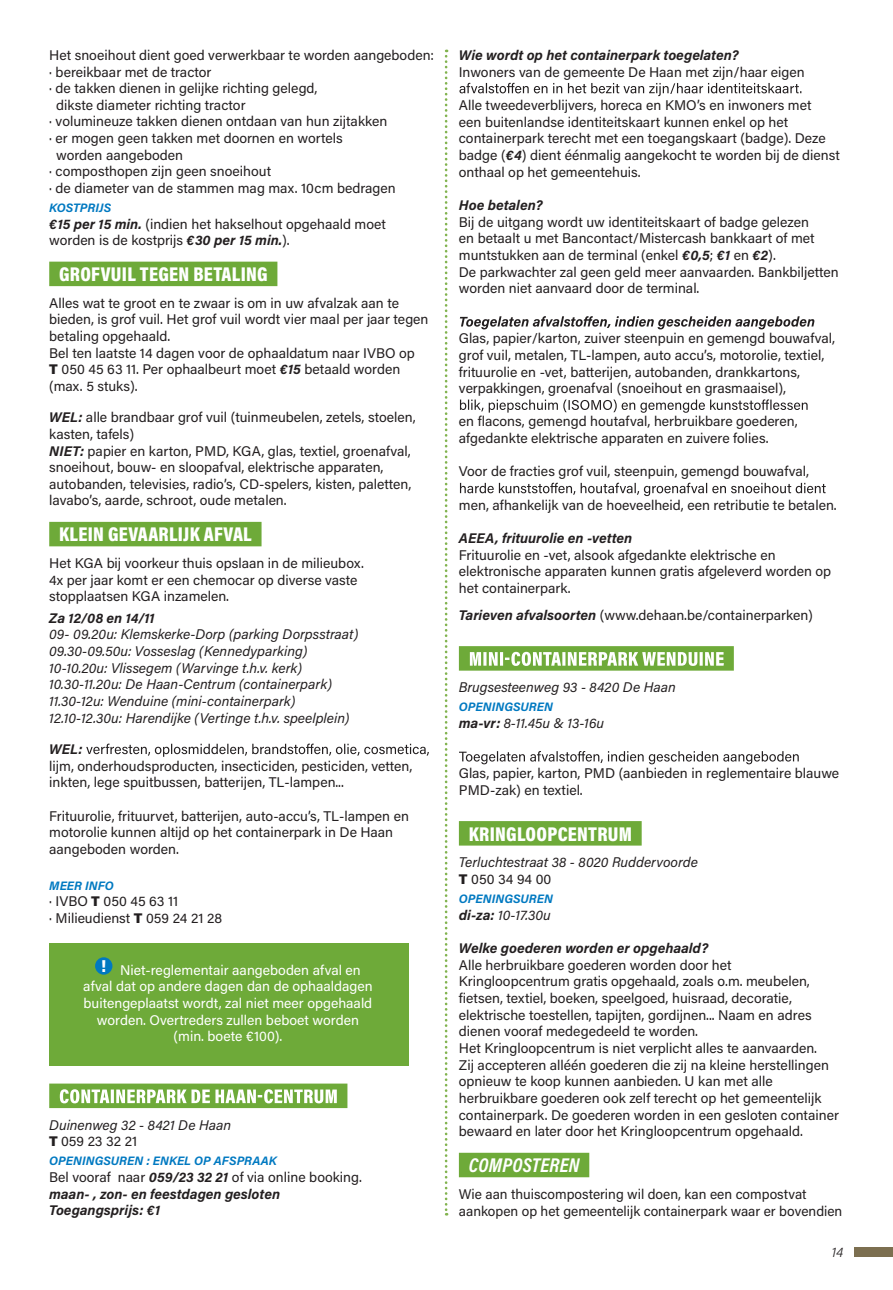
<style>
.page{position:relative;width:893px;height:1290px;background:#fff}
.page>*{position:absolute;margin:0;border:0;box-sizing:border-box;transform-origin:0 0}
.t1{font:900 20.12px "Acumin Pro Cond";letter-spacing:.015em;color:#fff}
.t2{font:italic 700 20.12px "Acumin Pro Cond";letter-spacing:.01em;color:#fff}
.t3{font:14px/16.6px "Acumin Pro";color:#231f20}
.t4{font:italic 14px/16.6px "Acumin Pro";color:#231f20}
.t5{font:italic 700 14px/16.6px "Acumin Pro";color:#231f20}
.t6{font:14px/16.6px "Acumin Pro";color:#fff;text-align:center}
.t7{font:italic 300 14px "Acumin Pro";color:#231f20}
.t8{font:italic 700 12.25px "Acumin Pro";color:#0079c1}
.s1{font-weight:700;font-style:italic}
.s2{font-weight:900}
.s3{font-weight:900;font-style:normal}
.s4{font-style:normal}
.s5{font-weight:400;font-style:normal}
.s6{font-weight:700}
</style>
<div class="page">
<div style="left:855px;top:1247px;width:38px;height:10px;background:#7c6f50"></div>
<div style="left:49px;top:262px;width:228px;height:24px;background:#6eaa39"></div>
<div style="left:49px;top:522px;width:213px;height:24px;background:#6eaa39"></div>
<div style="left:49px;top:1083px;width:298px;height:25px;background:#6eaa39"></div>
<svg style="left:86px;top:743px;width:343px;height:14px"></svg>
<div style="left:49px;top:943px;width:360px;height:122px;background:#6eaa39"></div>
<div style="left:95px;top:957px;width:17px;height:17px;background:#0079c1;border-radius:50%"></div>
<svg style="left:60px;top:1089px;width:277px;height:14px"></svg>
<div style="left:459px;top:646px;width:275px;height:25px;background:#6eaa39"></div>
<div style="left:459px;top:821px;width:183px;height:24px;background:#6eaa39"></div>
<div style="left:459px;top:1153px;width:130px;height:24px;background:#6eaa39"></div>
<svg style="left:459px;top:83px;width:342px;height:13px"></svg>
<svg style="left:460px;top:316px;width:355px;height:13px"></svg>
<svg style="left:460px;top:399px;width:348px;height:14px"></svg>
<svg style="left:460px;top:483px;width:366px;height:13px"></svg>
<svg style="left:470px;top:652px;width:254px;height:14px"></svg>
<svg style="left:459px;top:751px;width:340px;height:13px"></svg>
<svg style="left:445px;top:50px;width:2px;height:1165px"></svg>
<p class="t3" style="left:49px;top:47px;width:386px">Het snoeihout dient goed verwerkbaar te worden aangeboden:</p>
<p class="t3" style="left:49px;top:64px;width:164px">· bereikbaar met de tractor</p>
<p class="t3" style="left:49px;top:81px;width:270px">· de takken dienen in gelijke richting gelegd,</p>
<p class="t3" style="left:56px;top:97px;width:191px">dikste diameter richting tractor</p>
<p class="t3" style="left:49px;top:114px;width:340px">· volumineuze takken dienen ontdaan van hun zijtakken</p>
<p class="t3" style="left:49px;top:131px;width:295px">· er mogen geen takken met doornen en wortels</p>
<p class="t3" style="left:56px;top:147px;width:128px">worden aangeboden</p>
<p class="t3" style="left:49px;top:164px;width:223px">· composthopen zijn geen snoeihout</p>
<p class="t3" style="left:49px;top:180px;width:348px">· de diameter van de stammen mag max. 10 cm bedragen</p>
<p class="t8" style="left:49px;top:202px;width:63px">KOSTPRIJS</p>
<p class="t3" style="left:49px;top:216px;width:338px"><span class="s1">€ 15 per 15 min.</span> (indien het hakselhout opgehaald moet worden is de kostprijs <span class="s1">€ 30 per 15 min.</span>).</p>
<h1 class="t1" style="left:59px;top:262px;width:210px">GROFVUIL TEGEN BETALING</h1>
<p class="t3" style="left:49px;top:295px;width:381px">Alles wat te groot en te zwaar is om in uw afvalzak aan te bieden, is grof vuil. Het grof vuil wordt vier maal per jaar tegen betaling opgehaald.<br>Bel ten laatste 14 dagen voor de ophaaldatum naar IVBO op<br><span class="s2">T</span> 050 45 63 11. Per ophaalbeurt moet <span class="s1">€ 15</span> betaald worden (max. 5 stuks).</p>
<p class="t3" style="left:49px;top:410px;width:368px"><span class="s1">WEL:</span> alle brandbaar grof vuil (tuinmeubelen, zetels, stoelen, kasten, tafels)<br><span class="s1">NIET:</span> papier en karton, PMD, KGA, glas, textiel, groenafval, snoeihout, bouw- en sloopafval, elektrische apparaten, autobanden, televisies, radio’s, CD-spelers, kisten, paletten, lavabo’s, aarde, schroot, oude metalen.</p>
<h1 class="t1" style="left:59px;top:523px;width:194px">KLEIN GEVAARLIJK AFVAL</h1>
<p class="t3" style="left:49px;top:555px;width:316px">Het KGA bij voorkeur thuis opslaan in de milieubox.<br>4x per jaar komt er een chemocar op diverse vaste stopplaatsen KGA inzamelen.</p>
<p class="t5" style="left:49px;top:610px;width:107px">Za 12/08 en 14/11</p>
<p class="t4" style="left:49px;top:627px;width:311px">09- 09.20u: Klemskerke-Dorp (parking Dorpsstraat)<br>09.30-09.50u: Vosseslag (Kennedyparking)<br>10-10.20u: Vlissegem (Warvinge t.h.v. kerk)<br>10.30-11.20u: De Haan-Centrum (containerpark)<br>11.30-12u: Wenduine (mini-containerpark)<br>12.10-12.30u: Harendijke (Vertinge t.h.v. speelplein)</p>
<p class="t5" style="left:49px;top:741px;width:35px">WEL:</p>
<p class="t3" style="left:49px;top:758px;width:365px">lijm, onderhoudsproducten, insecticiden, pesticiden, vetten, inkten, lege spuitbussen, batterijen, TL-lampen...</p>
<p class="t3" style="left:49px;top:808px;width:361px">Frituurolie, frituurvet, batterijen, auto-accu’s, TL-lampen en motorolie kunnen altijd op het containerpark in De Haan aangeboden worden.</p>
<p class="t8" style="left:49px;top:879px;width:66px">MEER INFO</p>
<p class="t3" style="left:49px;top:894px;width:174px">· IVBO <span class="s2">T</span> 050 45 63 11<br>· Milieudienst <span class="s2">T</span> 059 24 21 28</p>
<p class="t6" style="left:83px;top:962px;width:291px"><sup>!</sup> Niet-reglementair aangeboden afval en afval dat op andere dagen dan de ophaaldagen buitengeplaatst wordt, zal niet meer opgehaald worden. Overtreders zullen beboet worden (min. boete € 100).</p>
<p class="t4" style="left:49px;top:1117px;width:183px">Duinenweg 32 - 8421 De Haan<br><span class="s3">T</span> <span class="s4">059 23 32 21</span></p>
<p class="t8" style="left:49px;top:1155px;width:229px">OPENINGSUREN : ENKEL OP AFSPRAAK</p>
<p class="t5" style="left:49px;top:1169px;width:314px"><span class="s5">Bel vooraf naar</span> 059/23 32 21 <span class="s5">of via online booking. </span>maan- , zon- en feestdagen gesloten<br>Toegangsprijs: € 1</p>
<p class="t5" style="left:459px;top:47px;width:281px">Wie wordt op het containerpark toegelaten?</p>
<p class="t3" style="left:459px;top:64px;width:347px">Inwoners van de gemeente De Haan met zijn/haar eigen</p>
<p class="t3" style="left:459px;top:97px;width:383px">Alle tweedeverblijvers, horeca en KMO’s en inwoners met<br>een buitenlandse identiteitskaart kunnen enkel op het containerpark terecht met een toegangskaart (badge). Deze badge (<span class="s1">€ 4</span>) dient éénmalig aangekocht te worden bij de dienst onthaal op het gemeentehuis.</p>
<p class="t5" style="left:459px;top:197px;width:85px">Hoe betalen?</p>
<p class="t3" style="left:459px;top:214px;width:381px">Bij de uitgang wordt uw identiteitskaart of badge gelezen<br>en betaalt u met Bancontact/Mistercash bankkaart of met muntstukken aan de terminal (enkel <span class="s1">€ 0,5</span>; <span class="s1">€ 1</span> en <span class="s1">€ 2</span>).<br>De parkwachter zal geen geld meer aanvaarden. Bankbiljetten worden niet aanvaard door de terminal.</p>
<p class="t3" style="left:459px;top:331px;width:378px">Glas, papier/karton, zuiver steenpuin en gemengd bouwafval, grof vuil, metalen, TL-lampen, auto accu’s, motorolie, textiel, frituurolie en -vet, batterijen, autobanden, drankkartons, verpakkingen, groenafval (snoeihout en grasmaaisel),</p>
<p class="t3" style="left:459px;top:414px;width:340px">en flacons, gemengd houtafval, herbruikbare goederen, afgedankte elektrische apparaten en zuivere folies.</p>
<p class="t3" style="left:459px;top:464px;width:352px">Voor de fracties grof vuil, steenpuin, gemengd bouwafval,</p>
<p class="t3" style="left:459px;top:497px;width:379px">men, afhankelijk van de hoeveelheid, een retributie te betalen.</p>
<p class="t5" style="left:459px;top:531px;width:175px">AEEA, frituurolie en -vetten</p>
<p class="t3" style="left:459px;top:547px;width:374px">Frituurolie en -vet, alsook afgedankte elektrische en elektronische apparaten kunnen gratis afgeleverd worden op het containerpark.</p>
<p class="t3" style="left:459px;top:607px;width:355px"><span class="s1">Tarieven afvalsoorten</span> (www.dehaan.be/containerparken)</p>
<p class="t4" style="left:459px;top:680px;width:218px">Brugsesteenweg 93 - 8420 De Haan</p>
<p class="t8" style="left:459px;top:701px;width:96px">OPENINGSUREN</p>
<p class="t4" style="left:459px;top:716px;width:147px"><span class="s6">ma-vr:</span> 8-11.45u &amp; 13-16u</p>
<p class="t3" style="left:459px;top:766px;width:382px">Glas, papier, karton, PMD (aanbieden in reglementaire blauwe<br>PMD-zak) en textiel.</p>
<h1 class="t1" style="left:469px;top:822px;width:165px">KRINGLOOPCENTRUM</h1>
<p class="t4" style="left:459px;top:855px;width:241px">Terluchtestraat 38 - 8020 Ruddervoorde<br><span class="s3">T</span> <span class="s4">050 34 94 00</span></p>
<p class="t8" style="left:459px;top:893px;width:96px">OPENINGSUREN</p>
<p class="t4" style="left:459px;top:907px;width:93px"><span class="s6">di-za:</span> 10-17.30u</p>
<p class="t5" style="left:459px;top:940px;width:251px">Welke goederen worden er opgehaald?</p>
<p class="t3" style="left:459px;top:957px;width:382px">Alle herbruikbare goederen worden door het Kringloopcentrum gratis opgehaald, zoals o.m. meubelen, fietsen, textiel, boeken, speelgoed, huisraad, decoratie, elektrische toestellen, tapijten, gordijnen... Naam en adres dienen vooraf medegedeeld te worden.<br>Het Kringloopcentrum is niet verplicht alles te aanvaarden.<br>Zij accepteren alléén goederen die zij na kleine herstellingen opnieuw te koop kunnen aanbieden. U kan met alle herbruikbare goederen ook zelf terecht op het gemeentelijk containerpark. De goederen worden in een gesloten container bewaard en later door het Kringloopcentrum opgehaald.</p>
<h1 class="t2" style="left:469px;top:1153px;width:112px">COMPOSTEREN</h1>
<p class="t3" style="left:459px;top:1186px;width:385px">Wie aan thuiscompostering wil doen, kan een compostvat aankopen op het gemeentelijk containerpark waar er bovendien</p>
<p class="t7" style="left:832px;top:1245px;width:13px">14</p>
</div>
